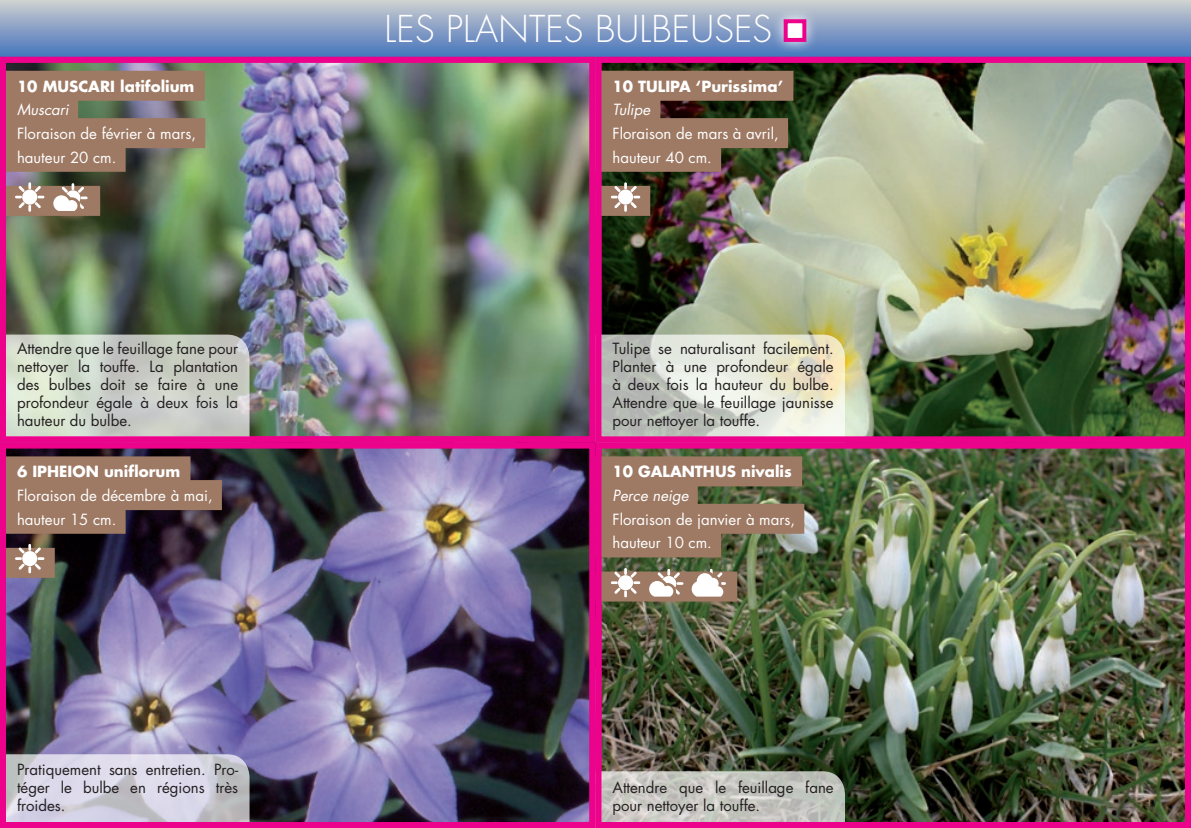
<style>
.page{position:relative;width:1191px;height:828px;background:#fff}
.page>*{position:absolute;margin:0;border:0;box-sizing:border-box;transform-origin:0 0}
.t1{font:300 36px "Futura Std";letter-spacing:.005em;color:#fff}
.t2{font:15px/18px "Futura Std";color:#231f20;text-align:justify}
.t3{font:15px/23.6px "Futura Std";color:#fff}
.t4{font:700 15px "Futura Std";color:#fff}
.t5{font:italic 15px "Futura Std";color:#fff}
</style>
<div class="page">
<img style="left:602px;top:64px;width:582px;height:371px">
<img style="left:602px;top:449px;width:582px;height:372px">
<img style="left:7px;top:64px;width:581px;height:757px">
<div style="left:0;top:0;width:1191px;height:57px;background:linear-gradient(to bottom,#cfd0d0,#4574bc)"></div>
<svg style="left:771px;top:7px;width:47px;height:47px"></svg>
<div style="left:783px;top:19px;width:23px;height:23px;background:#fff;border:4px solid #ed028c"></div>
<svg style="left:602px;top:334px;width:243px;height:101px"></svg>
<svg style="left:602px;top:771px;width:243px;height:50px"></svg>
<div style="left:595px;top:71px;width:198px;height:30px;background:#9e7963"></div>
<div style="left:595px;top:94px;width:65px;height:30px;background:#9e7963"></div>
<div style="left:595px;top:118px;width:193px;height:30px;background:#9e7963"></div>
<div style="left:595px;top:142px;width:126px;height:30px;background:#9e7963"></div>
<div style="left:595px;top:186px;width:55px;height:30px;background:#9e7963"></div>
<div style="left:595px;top:456px;width:207px;height:30px;background:#9e7963"></div>
<div style="left:595px;top:480px;width:103px;height:30px;background:#9e7963"></div>
<div style="left:595px;top:504px;width:209px;height:30px;background:#9e7963"></div>
<div style="left:595px;top:527px;width:126px;height:30px;background:#9e7963"></div>
<div style="left:595px;top:571px;width:142px;height:30px;background:#9e7963"></div>
<div style="left:611px;top:182px;width:40px;height:41px;background:#9e7963;opacity:.75"></div>
<svg style="left:611px;top:182px;width:29px;height:30px"></svg>
<div style="left:618px;top:189px;width:15px;height:16px;background:#fff;border-radius:50%"></div>
<svg style="left:7px;top:334px;width:242px;height:101px"></svg>
<svg style="left:7px;top:754px;width:242px;height:67px"></svg>
<div style="left:0;top:71px;width:205px;height:30px;background:#9e7963"></div>
<div style="left:0;top:94px;width:78px;height:30px;background:#9e7963"></div>
<div style="left:0;top:118px;width:205px;height:30px;background:#9e7963"></div>
<div style="left:0;top:142px;width:126px;height:30px;background:#9e7963"></div>
<div style="left:0;top:186px;width:100px;height:30px;background:#9e7963"></div>
<div style="left:0;top:456px;width:190px;height:30px;background:#9e7963"></div>
<div style="left:0;top:480px;width:222px;height:30px;background:#9e7963"></div>
<div style="left:0;top:504px;width:126px;height:30px;background:#9e7963"></div>
<div style="left:0;top:548px;width:55px;height:30px;background:#9e7963"></div>
<div style="left:15px;top:544px;width:40px;height:41px;background:#9e7963;opacity:.75"></div>
<svg style="left:15px;top:544px;width:29px;height:29px"></svg>
<div style="left:22px;top:551px;width:15px;height:15px;background:#fff;border-radius:50%"></div>
<div style="left:15px;top:182px;width:84px;height:41px;background:#9e7963;opacity:.75"></div>
<svg style="left:15px;top:182px;width:29px;height:30px"></svg>
<div style="left:22px;top:189px;width:15px;height:16px;background:#fff;border-radius:50%"></div>
<svg style="left:53px;top:183px;width:35px;height:28px"></svg>
<div style="left:611px;top:568px;width:126px;height:41px;background:#9e7963;opacity:.75"></div>
<svg style="left:611px;top:568px;width:29px;height:29px"></svg>
<div style="left:618px;top:575px;width:15px;height:15px;background:#fff;border-radius:50%"></div>
<svg style="left:649px;top:569px;width:34px;height:27px"></svg>
<svg style="left:691px;top:569px;width:35px;height:27px"></svg>
<div style="left:595px;top:442px;width:596px;height:386px;border:6px solid #ed028c"></div>
<div style="left:0;top:57px;width:595px;height:385px;border:6px solid #ed028c"></div>
<div style="left:0;top:442px;width:595px;height:386px;border:6px solid #ed028c"></div>
<div style="left:595px;top:57px;width:596px;height:385px;border:6px solid #ed028c"></div>
<p class="t4" style="left:17px;top:76px;width:179px">10 MUSCARI latifolium</p>
<p class="t5" style="left:17px;top:100px;width:53px">Muscari</p>
<p class="t3" style="left:17px;top:122px;width:180px">Floraison de février à mars, hauteur 20 cm.</p>
<p class="t2" style="left:17px;top:340px;width:223px">Attendre que le feuillage fane pour nettoyer la touffe. La plantation des bulbes doit se faire à une profondeur égale à deux fois la hauteur du bulbe.</p>
<p class="t4" style="left:17px;top:462px;width:165px">6 IPHEION uniflorum</p>
<p class="t3" style="left:17px;top:484px;width:197px">Floraison de décembre à mai, hauteur 15 cm.</p>
<p class="t2" style="left:17px;top:761px;width:223px">Pratiquement sans entretien. Pro&shy;téger le bulbe en régions très froides.</p>
<h1 class="t1" style="left:384px;top:7px;width:389px">LES PLANTES BULBEUSES</h1>
<p class="t4" style="left:612px;top:76px;width:172px">10 TULIPA ‘Purissima’</p>
<p class="t5" style="left:612px;top:100px;width:39px">Tulipe</p>
<p class="t3" style="left:612px;top:122px;width:168px">Floraison de mars à avril, hauteur 40 cm.</p>
<p class="t2" style="left:612px;top:340px;width:223px">Tulipe se naturalisant facilement.<br>Planter à une profondeur égale à deux fois la hauteur du bulbe.<br>Attendre que le feuillage jaunisse pour nettoyer la touffe.</p>
<p class="t4" style="left:612px;top:462px;width:181px">10 GALANTHUS nivalis</p>
<p class="t5" style="left:612px;top:486px;width:78px">Perce neige</p>
<p class="t3" style="left:612px;top:507px;width:184px">Floraison de janvier à mars, hauteur 10 cm.</p>
<p class="t2" style="left:612px;top:778px;width:223px">Attendre que le feuillage fane pour nettoyer la touffe.</p>
</div>
